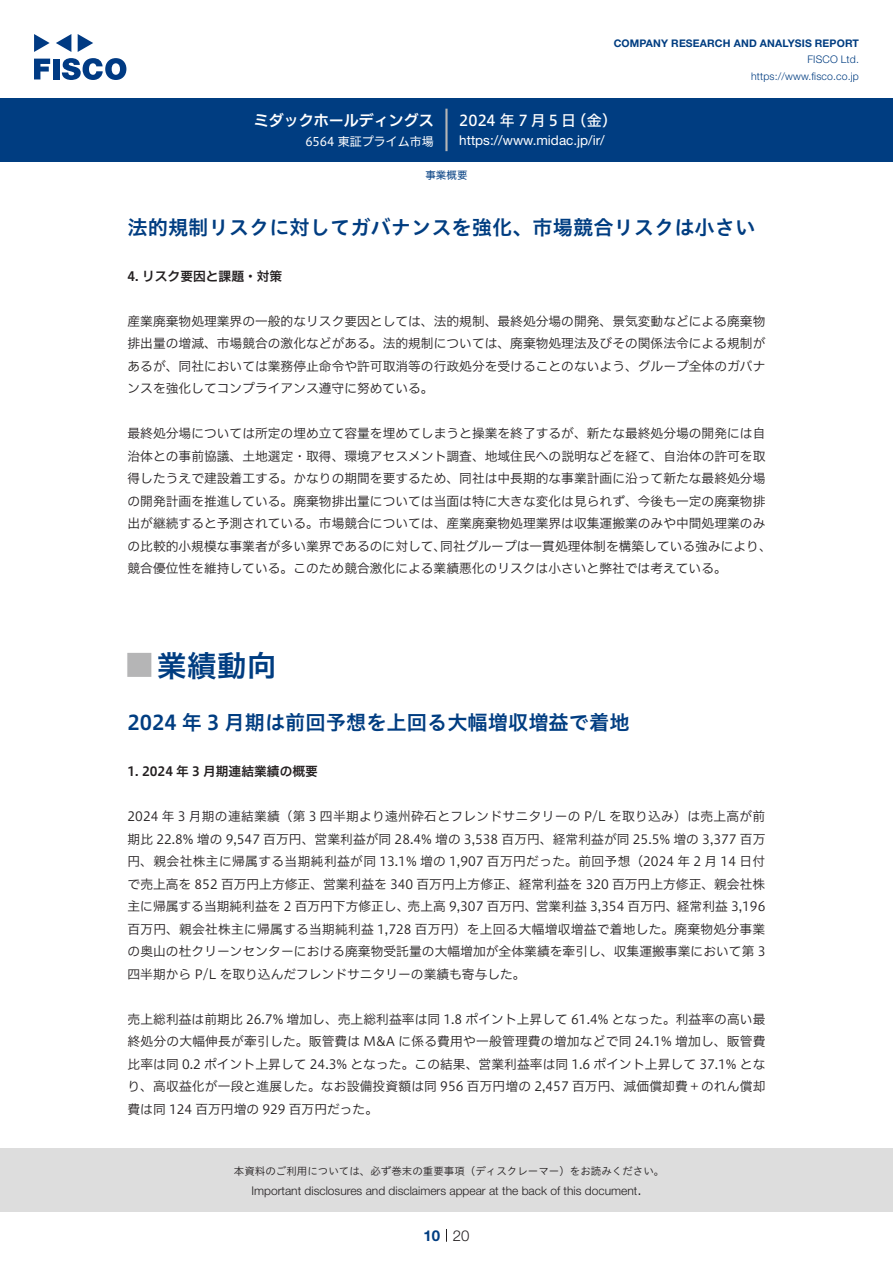
<style>
.page{position:relative;width:893px;height:1263px;background:#fff}
.page>*{position:absolute;margin:0;border:0;box-sizing:border-box;transform-origin:0 0}
.t1{font:30px "Hiragino UD Sans Std N W6";color:#003d81}
.t2{font:24px "Hiragino UD Sans Std N W6";color:#b5b5b6}
.中タイトル{font:20.25px "Hiragino UD Sans Std W6";color:#003d81}
.t3{font:15px "Hiragino UD Sans F Std N W5";letter-spacing:.205em;color:#fff}
.t4{font:15px "Hiragino UD Sans F Std N W6";color:#fff}
.t5{font:300 15px "Helvetica Neue LT Std";color:#231f20}
.t6{font:700 15px "Helvetica Neue LT Std";color:#003d81}
.t7{font:13.5px "Helvetica Neue LT Std";color:#fff}
.本文{font:12.75px/22.5px "Hiragino UD Sans F Std N W3";color:#231f20;text-align:justify}
.小タイトル{font:12.75px "Hiragino UD Sans F Std N W6";color:#231f20}
.t8{font:300 12px "Helvetica Neue LT Std";color:#231f20}
.t9{font:12px "Hiragino UD Sans F Std N W4";color:#fff}
.t10{font:10.5px "Hiragino UD Sans Std W3";color:#231f20}
.t11{font:700 10.5px "Helvetica Neue LT Std";letter-spacing:.015em;color:#003d81}
.t12{font:300 10.5px/16.5px "Helvetica Neue LT Std";letter-spacing:.015em;color:#003d81;text-align:right}
.ヘッダー{font:10.5px "Hiragino UD Sans F Std N W4";color:#003d81}
</style>
<div class="page">
<div style="left:0;top:1148px;width:893px;height:64px;background:#ddd"></div>
<svg style="left:34px;top:59px;width:16px;height:20px"></svg>
<div style="left:53px;top:59px;width:6px;height:20px;background:#003a83"></div>
<svg style="left:62px;top:58px;width:64px;height:22px"></svg>
<svg style="left:34px;top:34px;width:16px;height:18px"></svg>
<svg style="left:78px;top:34px;width:15px;height:18px"></svg>
<svg style="left:56px;top:34px;width:15px;height:18px"></svg>
<div style="left:0;top:98px;width:893px;height:64px;background:#003d81"></div>
<hr style="left:445px;top:109px;width:3px;height:42px;background:#b5b5b6">
<svg style="left:446px;top:1229px;width:1px;height:13px"></svg>
<p class="t4" style="left:254px;top:109px;width:182px">ミダックホールディングス</p>
<p class="t9" style="left:305px;top:132px;width:130px">6564 東証プライム市場</p>
<p class="t11" style="left:614px;top:37px;width:247px">COMPANY RESEARCH AND ANALYSIS REPORT</p>
<p class="t12" style="left:751px;top:51px;width:109px">FISCO Ltd. https://www.fisco.co j p.</p>
<p class="t3" style="left:459px;top:109px;width:119px">2024年7月5日</p>
<p class="t3" style="left:571px;top:109px;width:47px">（金(</p>
<p class="t7" style="left:459px;top:132px;width:147px">https://www.midac j p. /i r/</p>
<p class="ヘッダー" style="left:425px;top:167px;width:43px">事業概要</p>
<p class="中タイトル" style="left:128px;top:212px;width:629px">法的規制リスクに対してガバナンスを強化、市場競合リスクは小さい</p>
<p class="小タイトル" style="left:128px;top:266px;width:156px">4. リスク要因と課題・対策</p>
<p class="本文" style="left:128px;top:309px;width:639px">産業廃棄物処理業界の一般的なリスク要因としては、法的規制、最終処分場の開発、景気変動などによる廃棄物排出量の増減、市場競合の激化などがある。法的規制については、廃棄物処理法及びその関係法令による規制があるが、同社においては業務停止命令や許可取消等の行政処分を受けることのないよう、グループ全体のガバナンスを強化してコンプライアンス遵守に努めている。</p>
<p class="本文" style="left:128px;top:421px;width:639px">最終処分場については所定の埋め立て容量を埋めてしまうと操業を終了するが、新たな最終処分場の開発には自</p>
<p class="本文" style="left:128px;top:444px;width:639px">治体との事前協議、土地選定・取得、環境アセスメント調査、地域住民への説明などを経て、自治体の許可を取</p>
<p class="本文" style="left:128px;top:466px;width:639px">得したうえで建設着工する。かなりの期間を要するため、同社は中長期的な事業計画に沿って新たな最終処分場</p>
<p class="本文" style="left:128px;top:489px;width:639px">の開発計画を推進している。廃棄物排出量については当面は特に大きな変化は見られず、今後も一定の廃棄物排</p>
<p class="本文" style="left:128px;top:511px;width:639px">出が継続すると予測されている。市場競合については、産業廃棄物処理業界は収集運搬業のみや中間処理業のみ</p>
<p class="本文" style="left:440px;top:534px;width:333px">同社グループは一貫処理体制を構築している強みにより、</p>
<p class="本文" style="left:128px;top:534px;width:601px">の比較的小規模な事業者が多い業界であるのに対して、<br>競合優位性を維持している。このため競合激化による業績悪化のリスクは小さいと弊社では考えている。</p>
<p class="t1" style="left:157px;top:642px;width:121px">業績動向</p>
<p class="t2" style="left:128px;top:647px;width:25px">█</p>
<p class="中タイトル" style="left:128px;top:707px;width:503px">2024 年 3 月期は前回予想を上回る大幅増収増益で着地</p>
<p class="小タイトル" style="left:128px;top:762px;width:192px">1. 2024 年 3 月期連結業績の概要</p>
<p class="本文" style="left:128px;top:805px;width:639px">2024 年 3 月期の連結業績（第 3 四半期より遠州砕石とフレンドサニタリーの P L/ を取り込み）は売上高が前期比 22.8% 増の 9,547 百万円、営業利益が同 28.4% 増の 3,538 百万円、経常利益が同 25.5% 増の 3,377 百万円、親会社株主に帰属する当期純利益が同 13.1% 増の 1,907 百万円だった。前回予想（2024 年 2 月 14 日付で売上高を 852 百万円上方修正、営業利益を 340 百万円上方修正、経常利益を 320 百万円上方修正、親会社株主に帰属する当期純利益を 2 百万円下方修正し、売上高 9,307 百万円、営業利益 3,354 百万円、経常利益 3,196百万円、親会社株主に帰属する当期純利益 1,728 百万円）を上回る大幅増収増益で着地した。廃棄物処分事業の奥山の杜クリーンセンターにおける廃棄物受託量の大幅増加が全体業績を牽引し、収集運搬事業において第 3四半期から P L/ を取り込んだフレンドサニタリーの業績も寄与した。</p>
<p class="本文" style="left:128px;top:1007px;width:639px">売上総利益は前期比 26.7% 増加し、売上総利益率は同 1.8 ポイント上昇して 61.4% となった。利益率の高い最終処分の大幅伸長が牽引した。販管費は M&amp;A に係る費用や一般管理費の増加などで同 24.1% 増加し、販管費比率は同 0.2 ポイント上昇して 24.3% となった。この結果、営業利益率は同 1.6 ポイント上昇して 37.1% となり、高収益化が一段と進展した。なお設備投資額は同 956 百万円増の 2,457 百万円、減価償却費＋のれん償却費は同 124 百万円増の 929 百万円だった。</p>
<p class="t10" style="left:234px;top:1163px;width:432px">本資料のご利用については、必ず巻末の重要事項（ディスクレーマー）をお読みください。</p>
<p class="t5" style="left:637px;top:1180px;width:6px">.</p>
<p class="t8" style="left:251px;top:1183px;width:387px">Important disclosures and disclaimers appear at the back of this document</p>
<p class="t6" style="left:423px;top:1226px;width:18px">10</p>
<p class="t5" style="left:453px;top:1226px;width:18px">20</p>
</div>
